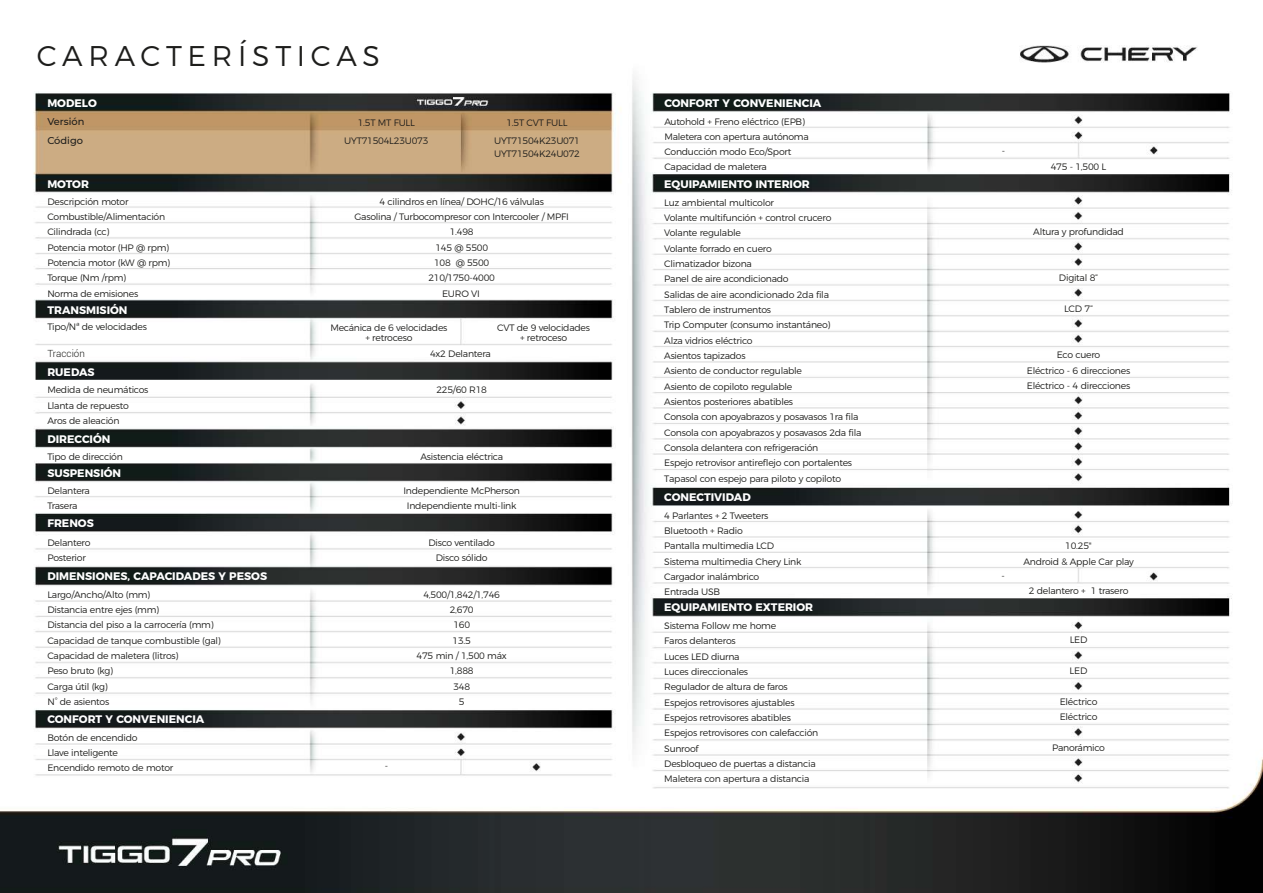
<style>
.page{position:relative;width:1263px;height:893px;background:#fff}
.page>*{position:absolute;margin:0;border:0;box-sizing:border-box;transform-origin:0 0}
.t1{font:300 28.5px "Montserrat";letter-spacing:.2em;color:#1d1d1b}
.t2{font:700 10.95px "Montserrat";color:#fff}
.t3{font:500 9.9px/18.5px "Montserrat";color:#1d1d1b}
.t4{font:300 9.9px "Roboto";color:#1d1d1b}
.t5{font:300 9.3px/15.3px "Montserrat";letter-spacing:-.025em;color:#1d1d1b}
</style>
<div class="page">
<img style="left:0;top:45px;width:1263px;height:848px">
<h1 class="t1" style="left:37px;top:34px;width:345px">CARACTERÍSTICAS</h1>
<p class="t2" style="left:47px;top:94px;width:51px">MODELO</p>
<p class="t3" style="left:47px;top:112px;width:39px">Versión<br>Código</p>
<p class="t5" style="left:344px;top:113px;width:86px;line-height:17.4px;text-align:center">1.5T MT FULL<br>UYT71504L23U073</p>
<p class="t5" style="left:506px;top:115px;width:63px">1.5T CVT FULL</p>
<p class="t5" style="left:494px;top:133px;width:87px;line-height:13.2px">UYT71504K23U071<br>UYT71504K24U072</p>
<p class="t2" style="left:47px;top:175px;width:43px">MOTOR</p>
<p class="t5" style="left:47px;top:193px;width:124px">Descripción motor<br>Combustible/Alimentación<br>Cilindrada (cc)<br>Potencia motor (HP @ rpm)<br>Potencia motor (kW @ rpm)<br>Torque (Nm /rpm)<br>Norma de emisiones</p>
<p class="t5" style="left:354px;top:193px;width:216px;text-align:center">4 cilindros en línea/ DOHC/16 válvulas<br>Gasolina / Turbocompresor con Intercooler / MPFI<br>1.498<br>145 @ 5500<br>108 @ 5500<br>210/1750-4000<br>EURO VI</p>
<p class="t2" style="left:47px;top:301px;width:82px">TRANSMISIÓN</p>
<p class="t5" style="left:47px;top:318px;width:101px">Tipo/Nª de velocidades</p>
<p class="t5" style="left:330px;top:322px;width:119px;line-height:9.9px;text-align:center">Mecánica de 6 velocidades + retroceso</p>
<p class="t5" style="left:497px;top:322px;width:94px;line-height:9.9px;text-align:center">CVT de 9 velocidades + retroceso</p>
<p class="t5" style="left:430px;top:345px;width:62px">4x2 Delantera</p>
<p class="t4" style="left:47px;top:346px;width:39px">Tracción</p>
<p class="t2" style="left:47px;top:363px;width:49px">RUEDAS</p>
<p class="t5" style="left:47px;top:382px;width:103px">Medida de neumáticos<br>Llanta de repuesto<br>Aros de aleación</p>
<p class="t5" style="left:436px;top:382px;width:52px">225/60 R18</p>
<p class="t2" style="left:47px;top:430px;width:65px">DIRECCIÓN</p>
<p class="t5" style="left:47px;top:448px;width:77px">Tipo de dirección</p>
<p class="t5" style="left:420px;top:448px;width:84px">Asistencia eléctrica</p>
<p class="t2" style="left:47px;top:464px;width:75px">SUSPENSIÓN</p>
<p class="t5" style="left:47px;top:482px;width:44px">Delantera<br>Trasera</p>
<p class="t5" style="left:403px;top:482px;width:118px;text-align:center">Independiente McPherson<br>Independiente multi-link</p>
<p class="t2" style="left:47px;top:514px;width:48px">FRENOS</p>
<p class="t5" style="left:47px;top:534px;width:45px">Delantero<br>Posterior</p>
<p class="t5" style="left:428px;top:534px;width:68px;text-align:center">Disco ventilado<br>Disco sólido</p>
<p class="t2" style="left:47px;top:567px;width:221px">DIMENSIONES, CAPACIDADES Y PESOS</p>
<p class="t5" style="left:47px;top:586px;width:175px">Largo/Ancho/Alto (mm)<br>Distancia entre ejes (mm)<br>Distancia del piso a la carrocería (mm)<br>Capacidad de tanque combustible (gal)<br>Capacidad de maletera (litros)<br>Peso bruto (kg)<br>Carga útil (kg)<br>N° de asientos</p>
<p class="t5" style="left:417px;top:586px;width:92px;text-align:center">4,500/1,842/1,746<br>2,670<br>160<br>13.5<br>475 min / 1,500 máx<br>1,888<br>348<br>5</p>
<p class="t2" style="left:47px;top:710px;width:158px">CONFORT Y CONVENIENCIA</p>
<p class="t5" style="left:47px;top:729px;width:127px">Botón de encendido<br>Llave inteligente<br>Encendido remoto de motor</p>
<p class="t5" style="left:385px;top:758px;width:5px">-</p>
<p class="t2" style="left:664px;top:94px;width:158px">CONFORT Y CONVENIENCIA</p>
<p class="t5" style="left:664px;top:113px;width:146px">Autohold + Freno eléctrico (EPB)<br>Maletera con apertura autónoma<br>Conducción modo Eco/Sport<br>Capacidad de maletera</p>
<p class="t2" style="left:664px;top:175px;width:147px">EQUIPAMIENTO INTERIOR</p>
<p class="t5" style="left:664px;top:194px;width:199px">Luz ambiental multicolor<br>Volante multifunción + control crucero<br>Volante regulable<br>Volante forrado en cuero<br>Climatizador bizona<br>Panel de aire acondicionado<br>Salidas de aire acondicionado 2da fila<br>Tablero de instrumentos<br>Trip Computer (consumo instantáneo)<br>Alza vidrios eléctrico<br>Asientos tapizados<br>Asiento de conductor regulable<br>Asiento de copiloto regulable<br>Asientos posteriores abatibles<br>Consola con apoyabrazos y posavasos 1ra fila<br>Consola con apoyabrazos y posavasos 2da fila<br>Consola delantera con refrigeración<br>Espejo retrovisor antireflejo con portalentes<br>Tapasol con espejo para piloto y copiloto</p>
<p class="t2" style="left:664px;top:488px;width:88px">CONECTIVIDAD</p>
<p class="t5" style="left:664px;top:507px;width:139px">4 Parlantes + 2 Tweeters<br>Bluetooth + Radio<br>Pantalla multimedia LCD<br>Sistema multimedia Chery Link<br>Cargador inalámbrico<br>Entrada USB</p>
<p class="t2" style="left:664px;top:599px;width:150px">EQUIPAMIENTO EXTERIOR</p>
<p class="t5" style="left:664px;top:617px;width:156px">Sistema Follow me home<br>Faros delanteros<br>Luces LED diurna<br>Luces direccionales<br>Regulador de altura de faros<br>Espejos retrovisores ajustables<br>Espejos retrovisores abatibles<br>Espejos retrovisores con calefacción<br>Sunroof<br>Desbloqueo de puertas a distancia<br>Maletera con apertura a distancia</p>
<p class="t5" style="left:1002px;top:142px;width:5px">-</p>
<p class="t5" style="left:1051px;top:158px;width:57px">475 - 1,500 L</p>
<p class="t5" style="left:1033px;top:223px;width:92px">Altura y profundidad</p>
<p class="t5" style="left:1059px;top:269px;width:41px">Digital 8”</p>
<p class="t5" style="left:1064px;top:301px;width:31px">LCD 7”</p>
<p class="t5" style="left:1027px;top:347px;width:105px;text-align:center">Eco cuero<br>Eléctrico - 6 direcciones<br>Eléctrico - 4 direcciones</p>
<p class="t5" style="left:1001px;top:568px;width:5px">-</p>
<p class="t5" style="left:1023px;top:537px;width:112px;text-align:center">10.25"<br>Android &amp; Apple Car play</p>
<p class="t5" style="left:1029px;top:582px;width:101px">2 delantero + 1 trasero</p>
<p class="t5" style="left:1070px;top:631px;width:19px">LED</p>
<p class="t5" style="left:1069px;top:662px;width:19px">LED</p>
<p class="t5" style="left:1060px;top:693px;width:39px;line-height:14.5px">Eléctrico<br>Eléctrico</p>
<p class="t5" style="left:1052px;top:739px;width:54px">Panorámico</p>
</div>
